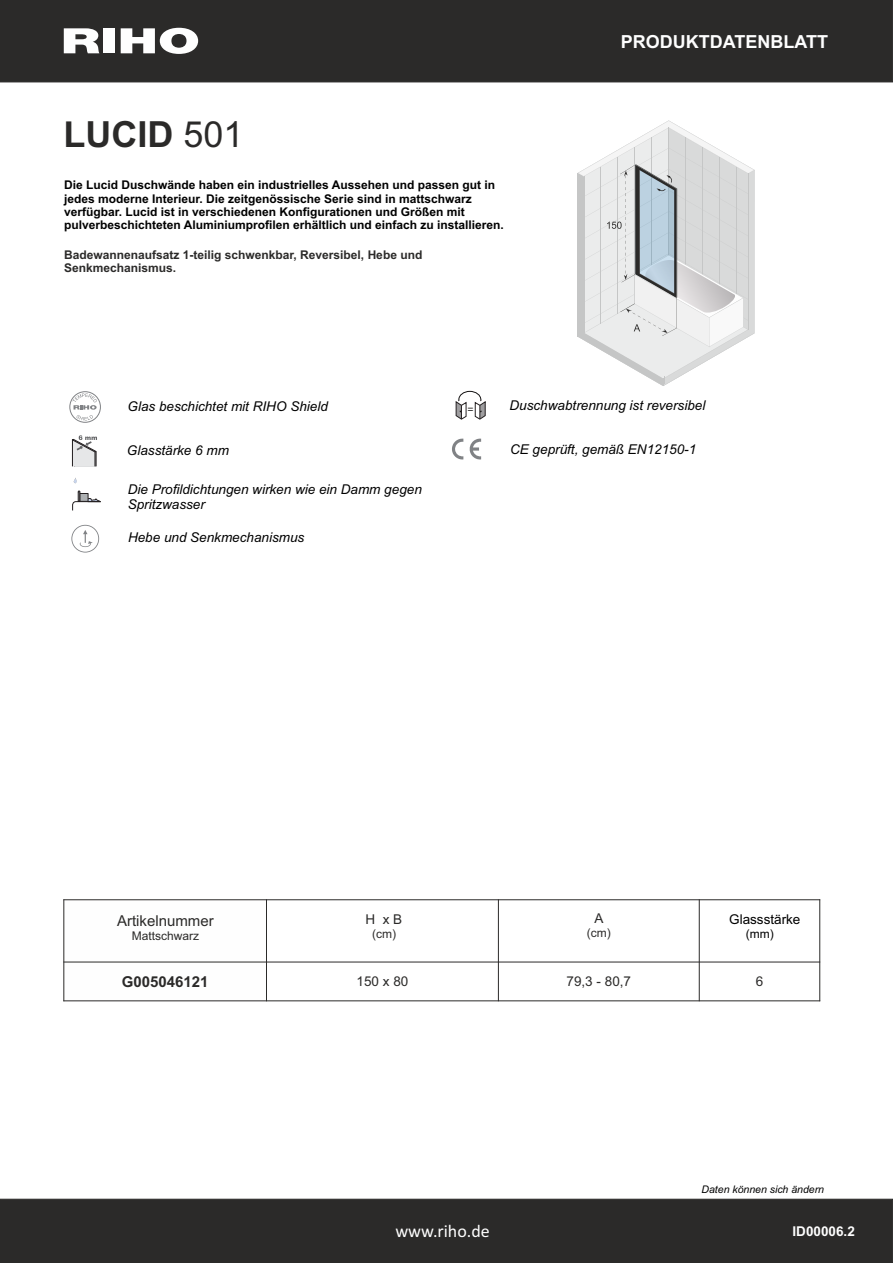
<style>
.page{position:relative;width:893px;height:1263px;background:#fff}
.page>*{position:absolute;margin:0;border:0;box-sizing:border-box;transform-origin:0 0}
.t1{font:700 36px "Arial";color:#2b2a29}
.t2{font:700 18px "Arial";color:#fefefe}
.t3{font:18px "Calibri";color:#fefefe}
.t4{font:15px "Arial";color:#2b2a29}
.t5{font:700 15px "Arial";color:#2b2a29}
.t6{font:italic 13.5px/15.1px "Arial";color:#000}
.t7{font:13.5px "Arial";color:#2b2a29}
.t8{font:13.5px "Arial";color:#000}
.t9{font:700 13.5px "Arial";color:#fefefe}
.t10{font:700 12px/13.4px "Arial";color:#000}
.t11{font:700 12px/13.4px "Arial";color:#2b2a29}
.t12{font:12px "Arial";color:#2b2a29}
.t13{font:12px "Arial";color:#000}
.t14{font:italic 10.5px "Arial";color:#000}
.t15{font:10.5px "Arial";color:#2b2a29}
.s1{font-weight:400}
</style>
<div class="page">
<div style="left:0;top:0;width:893px;height:83px;background:#2b2a29"></div>
<div style="left:0;top:1198px;width:893px;height:65px;background:#2b2a29"></div>
<div style="left:103px;top:28px;width:12px;height:25px;background:#fefefe"></div>
<svg style="left:121px;top:28px;width:77px;height:26px"></svg>
<svg style="left:64px;top:28px;width:35px;height:25px"></svg>
<div style="left:560px;top:11px;width:286px;height:60px;background:#2b2a29"></div>
<div style="left:384px;top:1213px;width:138px;height:39px;background:#2b2a29"></div>
<svg style="left:469px;top:439px;width:12px;height:20px"></svg>
<svg style="left:452px;top:438px;width:11px;height:21px"></svg>
<div style="left:70px;top:391px;width:31px;height:31px;border:1px solid #808285;border-radius:50%"></div>
<svg style="left:72px;top:393px;width:25px;height:27px"></svg>
<svg style="left:74px;top:478px;width:3px;height:5px"></svg>
<svg style="left:72px;top:491px;width:29px;height:20px"></svg>
<div style="left:80px;top:493px;width:8px;height:8px;background:#adb0b2"></div>
<div style="left:80px;top:493px;width:8px;height:9px;border:1px solid #231f20"></div>
<svg style="left:72px;top:435px;width:25px;height:32px"></svg>
<svg style="left:71px;top:525px;width:28px;height:27px"></svg>
<hr style="left:63px;top:899px;width:1px;height:102px;background:#2b2a29">
<hr style="left:266px;top:899px;width:1px;height:102px;background:#2b2a29">
<hr style="left:498px;top:899px;width:1px;height:102px;background:#2b2a29">
<hr style="left:699px;top:899px;width:1px;height:102px;background:#2b2a29">
<hr style="left:819px;top:899px;width:1px;height:102px;background:#2b2a29">
<hr style="left:63px;top:1000px;width:757px;height:1px;background:#2b2a29">
<hr style="left:63px;top:961px;width:757px;height:1px;background:#2b2a29">
<hr style="left:63px;top:899px;width:757px;height:1px;background:#2b2a29">
<svg style="left:455px;top:391px;width:31px;height:29px"></svg>
<hr style="left:754px;top:170px;width:1px;height:163px;background:#c5c6c6">
<svg style="left:578px;top:121px;width:176px;height:265px"></svg>
<h1 class="t1" style="left:64px;top:121px;width:182px">LUCID <span class="s1">501</span></h1>
<p class="t10" style="left:64px;top:179px;width:441px">Die Lucid Duschwände haben ein industrielles Aussehen und passen gut in jedes moderne Interieur. Die zeitgenössische Serie sind in mattschwarz verfügbar. Lucid ist in verschiedenen Konfigurationen und Größen mit pulverbeschichteten Aluminiumprofilen erhältlich und einfach zu installieren.</p>
<p class="t11" style="left:64px;top:249px;width:360px">Badewannenaufsatz 1-teilig schwenkbar, Reversibel, Hebe und<br>Senkmechanismus.</p>
<h2 class="t2" style="left:621px;top:35px;width:209px">PRODUKTDATENBLATT</h2>
<p class="t6" style="left:128px;top:400px;width:202px">Glas beschichtet mit RIHO Shield</p>
<p class="t6" style="left:127px;top:443px;width:104px">Glasstärke 6 mm</p>
<p class="t6" style="left:128px;top:483px;width:296px">Die Profildichtungen wirken wie ein Damm gegen<br>Spritzwasser</p>
<p class="t6" style="left:128px;top:530px;width:178px">Hebe und Senkmechanismus</p>
<p class="t15" style="left:468px;top:405px;width:8px">=</p>
<p class="t6" style="left:510px;top:399px;width:197px">Duschwabtrennung ist reversibel</p>
<p class="t6" style="left:510px;top:442px;width:188px">CE geprüft, gemäß EN12150-1</p>
<p class="t4" style="left:117px;top:915px;width:98px">Artikelnummer</p>
<p class="t12" style="left:132px;top:932px;width:69px">Mattschwarz</p>
<p class="t7" style="left:365px;top:914px;width:38px">H x B</p>
<p class="t12" style="left:372px;top:929px;width:25px">(cm)</p>
<p class="t7" style="left:594px;top:913px;width:11px">A</p>
<p class="t12" style="left:587px;top:928px;width:25px">(cm)</p>
<p class="t8" style="left:729px;top:914px;width:73px">Glassstärke</p>
<p class="t13" style="left:746px;top:929px;width:29px">(mm)</p>
<p class="t5" style="left:122px;top:976px;width:88px">G005046121</p>
<p class="t7" style="left:357px;top:976px;width:53px">150 x 80</p>
<p class="t7" style="left:567px;top:976px;width:66px">79,3 - 80,7</p>
<p class="t7" style="left:756px;top:976px;width:9px">6</p>
<p class="t14" style="left:701px;top:1185px;width:124px">Daten können sich ändern</p>
<h2 class="t3" style="left:395px;top:1224px;width:96px">www.riho.de</h2>
<h2 class="t3" style="left:471px;top:1224px;width:33px">com</h2>
<p class="t9" style="left:792px;top:1226px;width:64px">ID00006.2</p>
</div>
